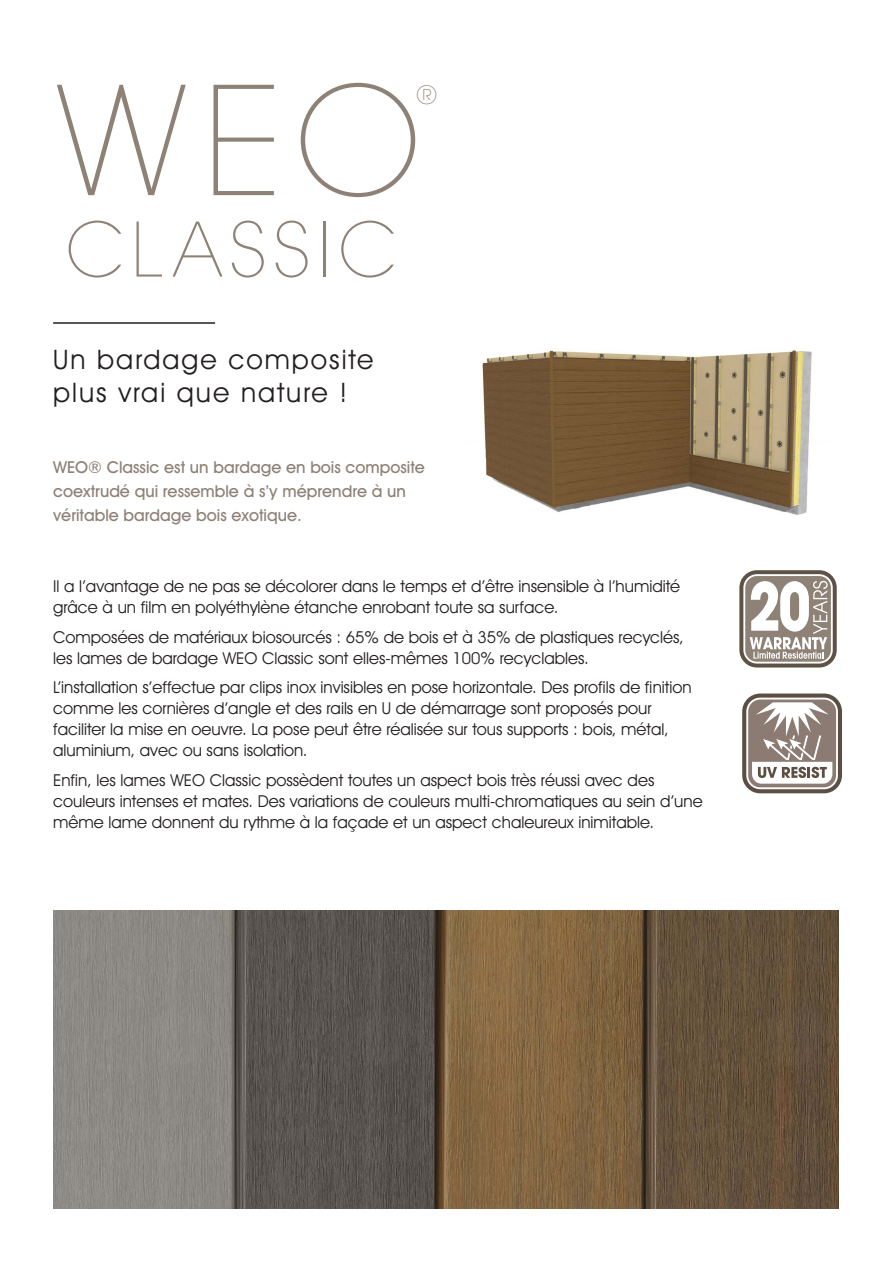
<style>
.page{position:relative;width:893px;height:1263px;background:#fff}
.page>*{position:absolute;margin:0;border:0;box-sizing:border-box;transform-origin:0 0}
.t1{font:200 165.45px "Avant Garde Gothic Itc T";color:#8e8176}
.t2{font:200 82.5px "Avant Garde Gothic Itc T";letter-spacing:.075em;color:#8e8176}
.t3{font:200 27.9px "Avant Garde Gothic Itc T";color:#8e8176}
.H1_Main1{font:27px "Avant Garde IT Cby BT";letter-spacing:.075em;color:#231f20}
.P_10pts_Light_LEFT{font:16.5px/21px "Avant Garde IT Cby BT";color:#231f20}
.P_10pts_Light_LEFT-2{font:500 16.5px/24px "Avant Garde IT Cby BT";color:#8e8176}
</style>
<div class="page">
<img style="left:482px;top:350px;width:330px;height:165px">
<img style="left:53px;top:910px;width:786px;height:299px">
<hr style="left:53px;top:322px;width:162px;height:2px;background:#231f20">
<svg style="left:738px;top:569px;width:100px;height:100px"></svg>
<svg style="left:739px;top:570px;width:98px;height:97px"></svg>
<svg style="left:741px;top:692px;width:102px;height:103px"></svg>
<svg style="left:742px;top:693px;width:100px;height:100px"></svg>
<p class="t1" style="left:54px;top:44px;width:369px">WEO</p>
<p class="t3" style="left:416px;top:78px;width:23px">®</p>
<p class="t2" style="left:66px;top:201px;width:332px">CLASSIC</p>
<p class="H1_Main1" style="left:53px;top:343px;width:322px">Un bardage composite</p>
<p class="H1_Main1" style="left:53px;top:376px;width:296px">plus vrai que nature !</p>
<p class="P_10pts_Light_LEFT-2" style="left:53px;top:455px;width:373px">WEO® Classic est un bardage en bois composite coextrudé qui ressemble à s’y méprendre à un véritable bardage bois exotique.</p>
<p class="P_10pts_Light_LEFT" style="left:53px;top:576px;width:629px">Il a l’avantage de ne pas se décolorer dans le temps et d’être insensible à l’humidité grâce à un film en polyéthylène étanche enrobant toute sa surface.</p>
<p class="P_10pts_Light_LEFT" style="left:53px;top:626px;width:632px">Composées de matériaux biosourcés : 65% de bois et à 35% de plastiques recyclés, les lames de bardage WEO Classic sont elles-mêmes 100% recyclables.</p>
<p class="P_10pts_Light_LEFT" style="left:53px;top:677px;width:640px">L’installation s’effectue par clips inox invisibles en pose horizontale. Des profils de finition comme les cornières d’angle et des rails en U de démarrage sont proposés pour faciliter la mise en oeuvre. La pose peut être réalisée sur tous supports : bois, métal, aluminium, avec ou sans isolation.</p>
<p class="P_10pts_Light_LEFT" style="left:53px;top:769px;width:651px">Enfin, les lames WEO Classic possèdent toutes un aspect bois très réussi avec des couleurs intenses et mates. Des variations de couleurs multi-chromatiques au sein d’une même lame donnent du rythme à la façade et un aspect chaleureux inimitable.</p>
</div>
